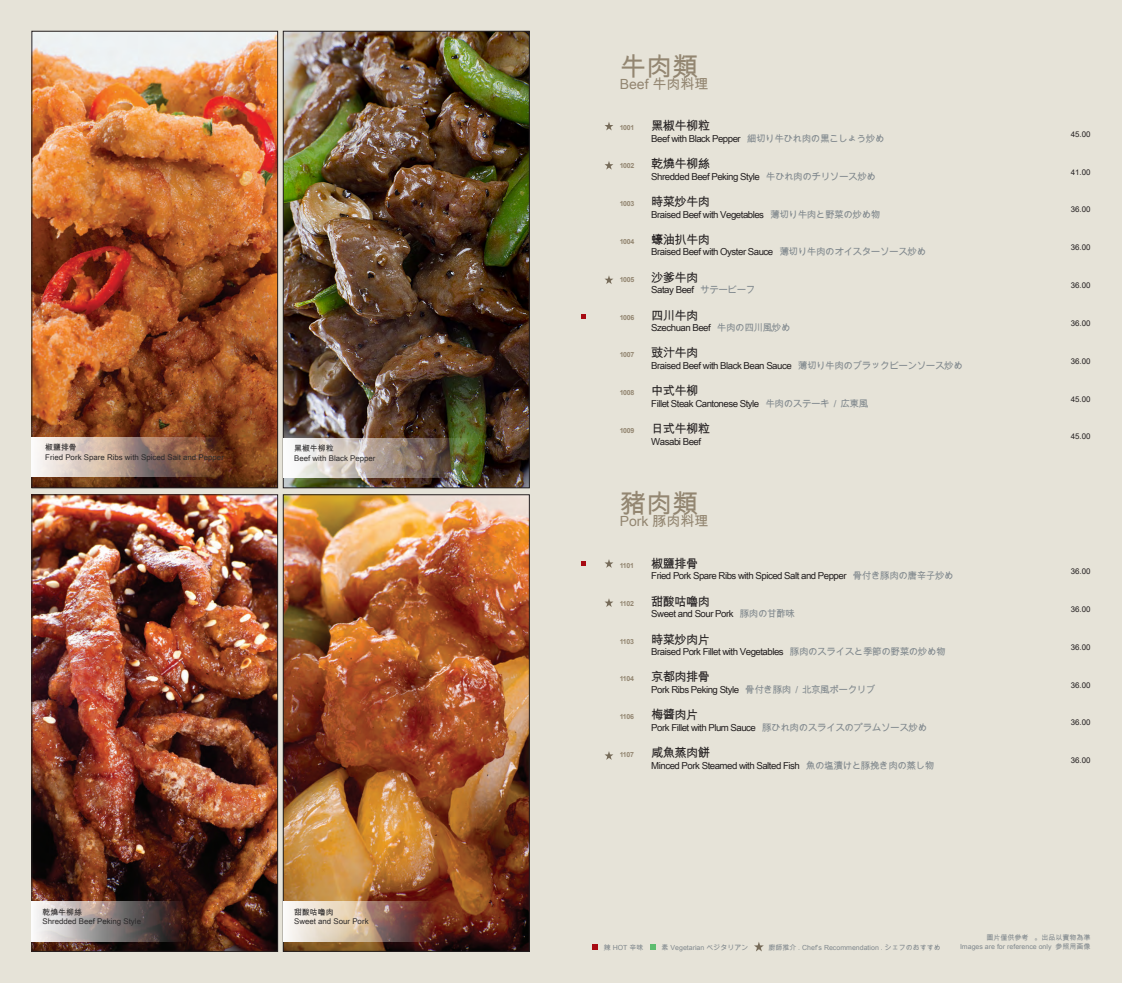
<style>
.page{position:relative;width:1122px;height:983px;background:#fff}
.page>*{position:absolute;margin:0;border:0;box-sizing:border-box;transform-origin:0 0}
.t1{font:26.25px "Arial Unicode MS";color:#938671}
.t2{font:14px "Arial Unicode MS";color:#938671}
.t3{font:12.25px "Arial Unicode MS";letter-spacing:-.05em;color:#231f20}
.t4{font:9.62px "Arial Unicode MS";letter-spacing:-.05em;color:#231f20}
.t5{font:7.88px "Arial Unicode MS";color:#2b292a}
.t6{font:7.88px "Arial Unicode MS";color:#231f20}
.t7{font:7px "Arial Unicode MS";color:#81898e}
.t8{font:700 7px "Arial";letter-spacing:-.05em;color:#938671}
.s1{color:#81898e}
</style>
<div class="page">
<div style="left:0;top:0;width:1121px;height:982px;background:#e6e3d8"></div>
<img style="left:285px;top:33px;width:242px;height:453px">
<div style="left:283px;top:31px;width:246px;height:457px;border:1px solid #231f20"></div>
<img style="left:34px;top:496px;width:242px;height:453px">
<div style="left:32px;top:494px;width:246px;height:457px;border:1px solid #231f20"></div>
<img style="left:34px;top:33px;width:242px;height:453px">
<div style="left:32px;top:31px;width:246px;height:457px;border:1px solid #231f20"></div>
<img style="left:285px;top:496px;width:242px;height:453px">
<div style="left:283px;top:494px;width:246px;height:457px;border:1px solid #231f20"></div>
<img style="left:32px;top:901px;width:191px;height:39px">
<img style="left:283px;top:901px;width:191px;height:39px">
<img style="left:283px;top:438px;width:240px;height:39px">
<svg style="left:32px;top:437px;width:239px;height:39px;background:#a88572"></svg>
<svg style="left:650px;top:944px;width:5px;height:5px"></svg>
<svg style="left:754px;top:942px;width:9px;height:9px"></svg>
<svg style="left:592px;top:944px;width:5px;height:5px"></svg>
<svg style="left:604px;top:275px;width:9px;height:9px"></svg>
<svg style="left:604px;top:161px;width:9px;height:9px"></svg>
<svg style="left:604px;top:122px;width:9px;height:8px"></svg>
<svg style="left:581px;top:314px;width:4px;height:5px"></svg>
<svg style="left:604px;top:598px;width:9px;height:9px"></svg>
<svg style="left:604px;top:559px;width:9px;height:8px"></svg>
<svg style="left:604px;top:751px;width:9px;height:8px"></svg>
<svg style="left:581px;top:561px;width:4px;height:5px"></svg>
<p class="t5" style="left:45px;top:442px;width:33px">椒鹽排骨</p>
<p class="t5" style="left:45px;top:451px;width:180px">Fried Pork Spare Ribs with Spiced Salt and Pepper</p>
<p class="t5" style="left:294px;top:443px;width:41px">黑椒牛柳粒</p>
<p class="t5" style="left:294px;top:452px;width:83px">Beef with Black Pepper</p>
<p class="t5" style="left:42px;top:906px;width:41px">乾燒牛柳絲</p>
<p class="t5" style="left:42px;top:915px;width:100px">Shredded Beef Peking Style</p>
<p class="t5" style="left:294px;top:906px;width:41px">甜酸咕嚕肉</p>
<p class="t5" style="left:294px;top:915px;width:76px">Sweet and Sour Pork</p>
<p class="t1" style="left:619px;top:47px;width:80px">牛肉類</p>
<p class="t2" style="left:619px;top:74px;width:90px">Beef 牛肉料理</p>
<p class="t8" style="left:619px;top:123px;width:16px">1001</p>
<p class="t3" style="left:651px;top:117px;width:60px">黑椒牛柳粒</p>
<p class="t4" style="left:651px;top:131px;width:235px">Beef with Black Pepper <span class="s1">細切り牛ひれ肉の黒こしょう炒め</span></p>
<p class="t8" style="left:619px;top:161px;width:16px">1002</p>
<p class="t3" style="left:651px;top:155px;width:60px">乾燒牛柳絲</p>
<p class="t4" style="left:651px;top:169px;width:226px">Shredded Beef Peking Style <span class="s1">牛ひれ肉のチリソース炒め</span></p>
<p class="t8" style="left:619px;top:199px;width:16px">1003</p>
<p class="t3" style="left:651px;top:193px;width:60px">時菜炒牛肉</p>
<p class="t4" style="left:651px;top:207px;width:231px">Braised Beef with Vegetables <span class="s1">薄切り牛肉と野菜の炒め物</span></p>
<p class="t8" style="left:619px;top:237px;width:16px">1004</p>
<p class="t3" style="left:651px;top:231px;width:60px">蠔油扒牛肉</p>
<p class="t4" style="left:651px;top:245px;width:276px">Braised Beef with Oyster Sauce <span class="s1">薄切り牛肉のオイスターソース炒め</span></p>
<p class="t8" style="left:619px;top:274px;width:16px">1005</p>
<p class="t3" style="left:651px;top:268px;width:49px">沙爹牛肉</p>
<p class="t4" style="left:651px;top:283px;width:106px">Satay Beef <span class="s1">サテービーフ</span></p>
<p class="t8" style="left:619px;top:312px;width:16px">1006</p>
<p class="t3" style="left:651px;top:306px;width:49px">四川牛肉</p>
<p class="t4" style="left:651px;top:320px;width:141px">Szechuan Beef <span class="s1">牛肉の四川風炒め</span></p>
<p class="t8" style="left:619px;top:350px;width:16px">1007</p>
<p class="t3" style="left:651px;top:344px;width:49px">豉汁牛肉</p>
<p class="t4" style="left:651px;top:358px;width:313px">Braised Beef with Black Bean Sauce <span class="s1">薄切り牛肉のブラックビーンソース炒め</span></p>
<p class="t8" style="left:619px;top:388px;width:16px">1008</p>
<p class="t3" style="left:651px;top:382px;width:49px">中式牛柳</p>
<p class="t4" style="left:651px;top:396px;width:218px">Fillet Steak Cantonese Style <span class="s1">牛肉のステーキ / 広東風</span></p>
<p class="t8" style="left:619px;top:426px;width:16px">1009</p>
<p class="t3" style="left:651px;top:420px;width:60px">日式牛柳粒</p>
<p class="t4" style="left:651px;top:434px;width:51px">Wasabi Beef</p>
<p class="t1" style="left:619px;top:484px;width:80px">豬肉類</p>
<p class="t2" style="left:619px;top:511px;width:90px">Pork 豚肉料理</p>
<p class="t8" style="left:619px;top:560px;width:16px">1101</p>
<p class="t3" style="left:651px;top:554px;width:49px">椒鹽排骨</p>
<p class="t4" style="left:651px;top:569px;width:304px">Fried Pork Spare Ribs with Spiced Salt and Pepper <span class="s1">骨付き豚肉の唐辛子炒め</span></p>
<p class="t8" style="left:619px;top:598px;width:16px">1102</p>
<p class="t3" style="left:651px;top:592px;width:60px">甜酸咕嚕肉</p>
<p class="t4" style="left:651px;top:606px;width:145px">Sweet and Sour Pork <span class="s1">豚肉の甘酢味</span></p>
<p class="t8" style="left:619px;top:636px;width:16px">1103</p>
<p class="t3" style="left:651px;top:630px;width:60px">時菜炒肉片</p>
<p class="t4" style="left:651px;top:644px;width:296px">Braised Pork Fillet with Vegetables <span class="s1">豚肉のスライスと季節の野菜の炒め物</span></p>
<p class="t8" style="left:619px;top:674px;width:16px">1104</p>
<p class="t3" style="left:651px;top:668px;width:60px">京都肉排骨</p>
<p class="t4" style="left:651px;top:682px;width:226px">Pork Ribs Peking Style <span class="s1">骨付き豚肉 / 北京風ポークリブ</span></p>
<p class="t8" style="left:619px;top:712px;width:16px">1106</p>
<p class="t3" style="left:651px;top:705px;width:49px">梅醬肉片</p>
<p class="t4" style="left:651px;top:720px;width:277px">Pork Fillet with Plum Sauce <span class="s1">豚ひれ肉のスライスのプラムソース炒め</span></p>
<p class="t8" style="left:619px;top:749px;width:16px">1107</p>
<p class="t3" style="left:651px;top:743px;width:60px">咸魚蒸肉餅</p>
<p class="t4" style="left:651px;top:758px;width:285px">Minced Pork Steamed with Salted Fish <span class="s1">魚の塩漬けと豚挽き肉の蒸し物</span></p>
<p class="t6" style="left:1070px;top:128px;width:21px">45.00</p>
<p class="t6" style="left:1070px;top:166px;width:21px">41.00</p>
<p class="t6" style="left:1070px;top:204px;width:21px">36.00</p>
<p class="t6" style="left:1070px;top:242px;width:21px">36.00</p>
<p class="t6" style="left:1070px;top:279px;width:21px">36.00</p>
<p class="t6" style="left:1070px;top:317px;width:21px">36.00</p>
<p class="t6" style="left:1070px;top:355px;width:21px">36.00</p>
<p class="t6" style="left:1070px;top:393px;width:21px">45.00</p>
<p class="t6" style="left:1070px;top:431px;width:21px">45.00</p>
<p class="t6" style="left:1070px;top:565px;width:21px">36.00</p>
<p class="t6" style="left:1070px;top:603px;width:21px">36.00</p>
<p class="t6" style="left:1070px;top:641px;width:21px">36.00</p>
<p class="t6" style="left:1070px;top:679px;width:21px">36.00</p>
<p class="t6" style="left:1070px;top:716px;width:21px">36.00</p>
<p class="t6" style="left:1070px;top:754px;width:21px">36.00</p>
<p class="t7" style="left:603px;top:942px;width:41px">辣 HOT 辛味</p>
<p class="t7" style="left:661px;top:941px;width:88px">素 Vegetarian ベジタリアン</p>
<p class="t7" style="left:768px;top:941px;width:174px">廚師推介 . Chef’s Recommendation . シェフのおすすめ</p>
<p class="t7" style="left:986px;top:931px;width:105px">圖片僅供參考 。出品以實物為準</p>
<p class="t7" style="left:959px;top:940px;width:132px">Images are for reference only 参照用画像</p>
</div>
